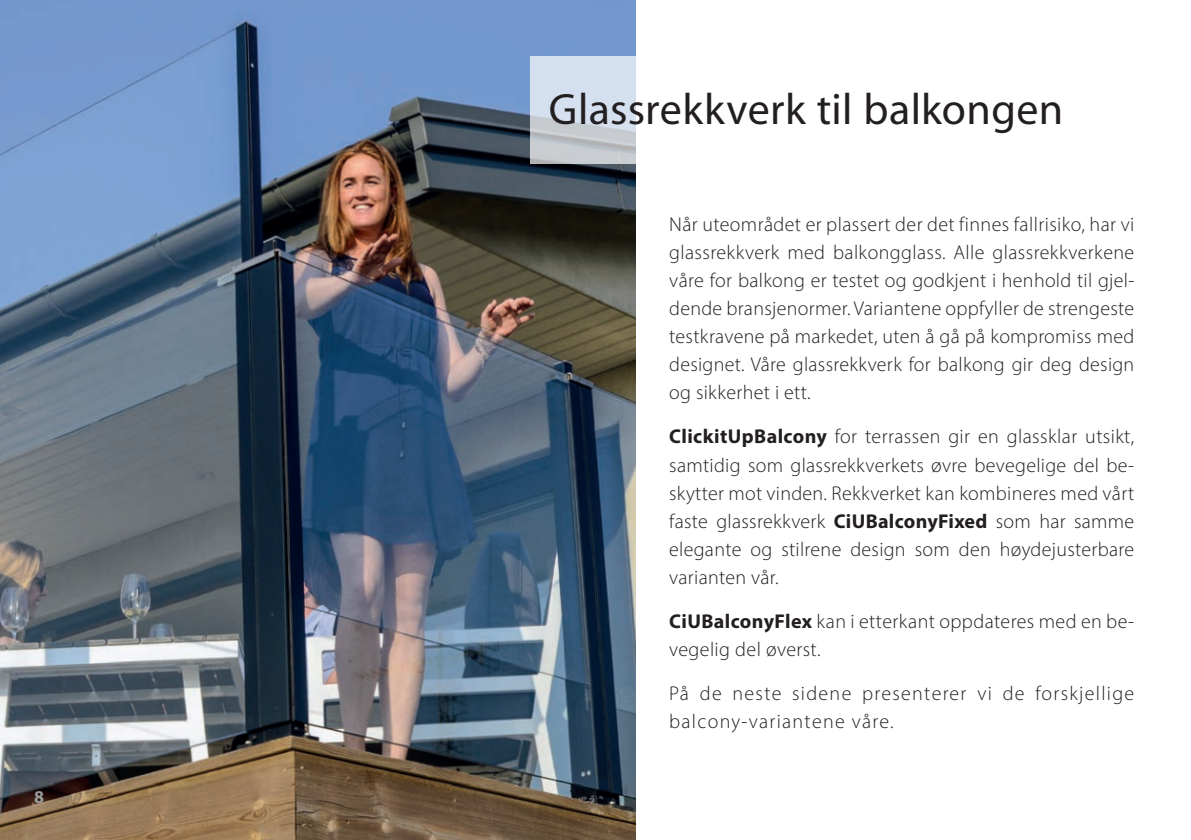
<style>
.page{position:relative;width:1191px;height:840px;background:#fff}
.page>*{position:absolute;margin:0;border:0;box-sizing:border-box;transform-origin:0 0}
.t1{font:44px "Myriad";letter-spacing:.01em;color:#231f20}
.t2{font:300 20px/28px "Myriad Pro";letter-spacing:.02em;color:#231f20;text-align:justify}
.t3{font:300 20px/28px "Myriad Pro";letter-spacing:.065em;color:#231f20}
.t4{font:700 18px "Myriad";color:#999c9d}
.s1{font-weight:700}
</style>
<div class="page">
<img style="left:0;top:0;width:635px;height:839px">
<svg style="left:530px;top:56px;width:106px;height:108px;background:#ced6e2"></svg>
<p class="t4" style="left:34px;top:786px;width:11px">8</p>
<h1 class="t1" style="left:549px;top:88px;width:516px">Glassrekkverk til balkongen</h1>
<p class="t2" style="left:669px;top:210px;width:466px">Når uteområdet er plassert der det finnes fallrisiko, har vi glassrekkverk med balkongglass. Alle glassrekkverkene våre for balkong er testet og godkjent i henhold til gjel&shy;dende bransjenormer. Variantene oppfyller de strengeste testkravene på markedet, uten å gå på kompromiss med designet. Våre glassrekkverk for balkong gir deg design og sikkerhet i ett.</p>
<p class="t2" style="left:669px;top:422px;width:466px"><span class="s1">ClickitUpBalcony</span> for terrassen gir en glassklar utsikt, samtidig som glassrekkverkets øvre bevegelige del be&shy;skytter mot vinden. Rekkverket kan kombineres med vårt faste glassrekkverk <span class="s1">CiUBalconyFixed</span> som har samme elegante og stilrene design som den høydejusterbare varianten vår.</p>
<p class="t2" style="left:669px;top:606px;width:466px"><span class="s1">CiUBalconyFlex</span> kan i etterkant oppdateres med en be&shy;vegelig del øverst.</p>
<p class="t3" style="left:669px;top:678px;width:466px">På de neste sidene presenterer vi de forskjellige balcony-variantene våre.</p>
</div>
